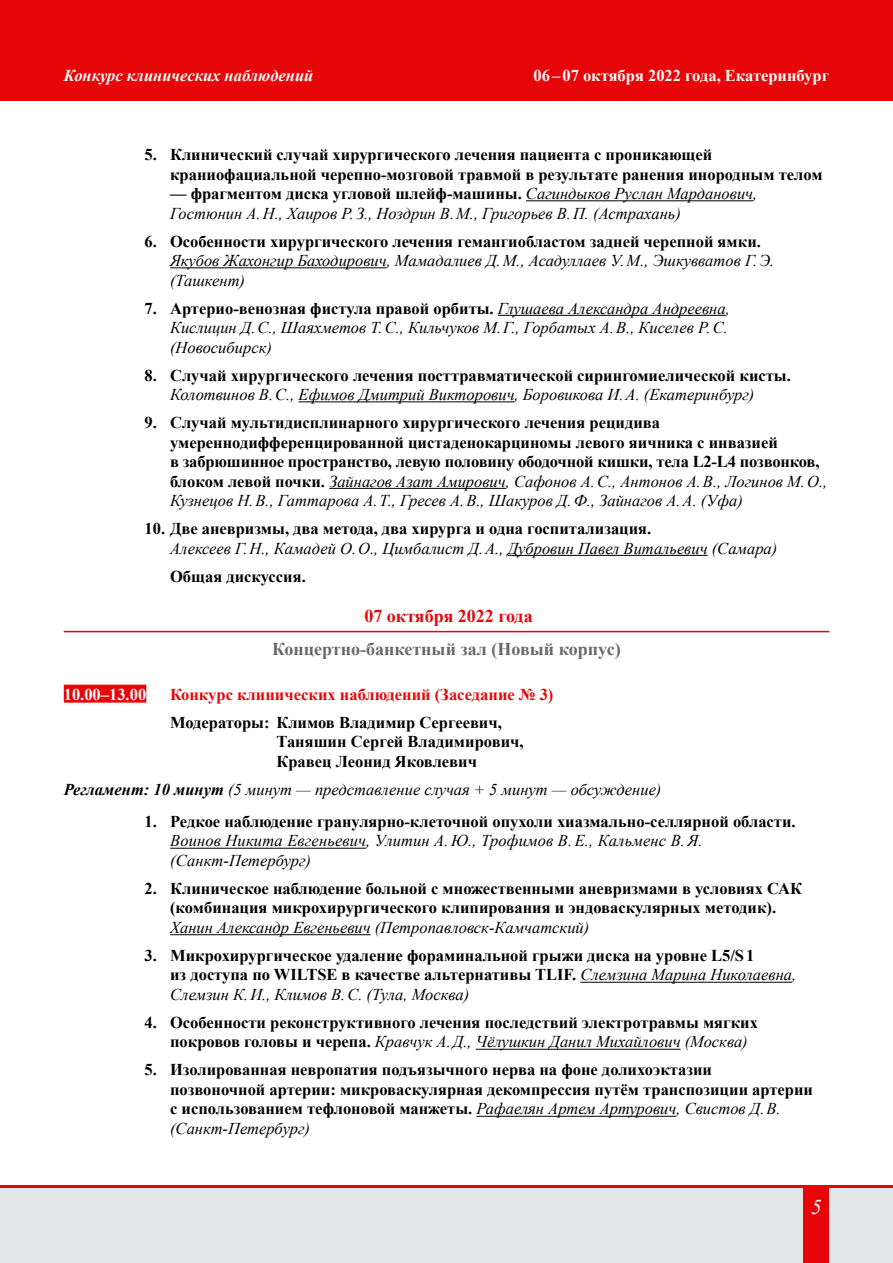
<style>
.page{position:relative;width:893px;height:1263px;background:#fff}
.page>*{position:absolute;margin:0;border:0;box-sizing:border-box;transform-origin:0 0}
.t1{font:italic 21px "Times New Roman";color:#fff}
.t2{font:700 18px "Times New Roman";color:#68676c}
.t3{font:700 18px "Times New Roman";color:#e60609}
.t4{font:700 16.5px/19.5px "Times New Roman";color:#000}
.t5{font:italic 16.5px/19.5px "Times New Roman";color:#000}
.t6{font:700 16.5px/28px "Times New Roman";color:#e60609}
.t7{font:700 16.5px "Times New Roman";color:#fff}
.t8{font:italic 700 16.5px "Times New Roman";color:#fff}
.s1{font-weight:700;font-style:normal}
.s2{font-weight:400;font-style:italic}
.s3{color:#fff}
.s4{color:#000}
.s5{font-weight:700}
</style>
<div class="page">
<div style="left:0;top:1185px;width:893px;height:78px;background:#e60609"></div>
<div style="left:0;top:0;width:893px;height:100px;background:#e60609"></div>
<div style="left:0;top:1188px;width:893px;height:75px;background:#e3e4e6"></div>
<div style="left:804px;top:1188px;width:25px;height:75px;background:#e60609"></div>
<hr style="left:526px;top:200px;width:227px;height:1px;background:#000">
<hr style="left:170px;top:267px;width:217px;height:1px;background:#000">
<hr style="left:498px;top:315px;width:228px;height:1px;background:#000">
<hr style="left:299px;top:401px;width:216px;height:1px;background:#000">
<hr style="left:329px;top:488px;width:177px;height:1px;background:#000">
<hr style="left:508px;top:555px;width:200px;height:1px;background:#000">
<hr style="left:64px;top:631px;width:765px;height:1px;background:#e60609">
<div style="left:64px;top:685px;width:82px;height:18px;background:#e60609"></div>
<hr style="left:170px;top:848px;width:196px;height:1px;background:#000">
<hr style="left:170px;top:934px;width:201px;height:1px;background:#000">
<hr style="left:580px;top:982px;width:212px;height:1px;background:#000">
<hr style="left:476px;top:1049px;width:204px;height:1px;background:#000">
<hr style="left:476px;top:1116px;width:200px;height:1px;background:#000">
<p class="t8" style="left:64px;top:64px;width:251px">Конкурс клинических наблюдений</p>
<p class="t7" style="left:534px;top:64px;width:297px">06 – 07 октября 2022 года, Екатеринбург</p>
<p class="t4" style="left:170px;top:144px;width:654px;text-indent:-26px">5. Клинический случай хирургического лечения пациента с проникающей краниофациальной черепно-мозговой травмой в результате ранения инородным телом</p>
<p class="t5" style="left:170px;top:183px;width:589px"><span class="s1">— фрагментом диска угловой шлейф-машины.</span> Сагиндыков Руслан Марданович,<br>Гостюнин А.Н., Хаиров Р. З., Ноздрин В.М., Григорьев В.П. (Астрахань)</p>
<p class="t4" style="left:145px;top:231px;width:618px">6. Особенности хирургического лечения гемангиобластом задней черепной ямки.</p>
<p class="t5" style="left:170px;top:250px;width:606px">Якубов Жахонгир Баходирович, Мамадалиев Д.М., Асадуллаев У.М., Эшкувватов Г.Э. (Ташкент)</p>
<p class="t5" style="left:170px;top:298px;width:561px;text-indent:-26px"><span class="s1">7. Артерио-венозная фистула правой орбиты.</span> Глушаева Александра Андреевна,<br>Кислицин Д.С., Шаяхметов Т.С., Кильчуков М.Г., Горбатых А.В., Киселев Р.С. (Новосибирск)</p>
<p class="t4" style="left:145px;top:365px;width:648px">8. Случай хирургического лечения посттравматической сирингомиелической кисты.</p>
<p class="t5" style="left:170px;top:384px;width:586px">Колотвинов В.С., Ефимов Дмитрий Викторович, Боровикова И.А. (Екатеринбург)</p>
<p class="t4" style="left:170px;top:412px;width:659px;text-indent:-26px">9. Случай мультидисплинарного хирургического лечения рецидива умереннодифференцированной цистаденокарциномы левого яичника с инвазией<br>в забрюшинное пространство, левую половину ободочной кишки, тела L2-L4 позвонков, блоком левой почки. <span class="s2">Зайнагов Азат Амирович, Сафонов А.С., Антонов А.В., Логинов М.О., Кузнецов Н.В., Гаттарова А.Т., Гресев А.В., Шакуров Д.Ф., Зайнагов А.А. (Уфа)</span></p>
<p class="t4" style="left:145px;top:518px;width:508px">10. Две аневризмы, два метода, два хирурга и одна госпитализация.</p>
<p class="t5" style="left:170px;top:538px;width:609px">Алексеев Г.Н., Камадей О.О., Цимбалист Д.А., Дубровин Павел Витальевич (Самара)</p>
<p class="t4" style="left:170px;top:566px;width:137px">Общая дискуссия.</p>
<p class="t3" style="left:364px;top:603px;width:170px">07 октября 2022 года</p>
<p class="t2" style="left:272px;top:636px;width:350px">Концертно-банкетный зал (Новый корпус)</p>
<p class="t6" style="left:170px;top:680px;width:385px;text-indent:-106px"><span class="s3">10.00–13.00</span> Конкурс клинических наблюдений (Заседание № 3)<br><span class="s4">Модераторы: Климов Владимир Сергеевич,</span></p>
<p class="t4" style="left:276px;top:731px;width:249px">Таняшин Сергей Владимирович,<br>Кравец Леонид Яковлевич</p>
<p class="t5" style="left:64px;top:779px;width:599px"><span class="s5">Регламент: 10 минут</span> (5 минут — представление случая + 5 минут — обсуждение)</p>
<p class="t4" style="left:145px;top:811px;width:653px">1. Редкое наблюдение гранулярно-клеточной опухоли хиазмально-селлярной области.</p>
<p class="t5" style="left:170px;top:831px;width:534px">Воинов Никита Евгеньевич, Улитин А.Ю., Трофимов В.Е., Кальменс В.Я. (Санкт-Петербург)</p>
<p class="t4" style="left:145px;top:878px;width:635px;text-align:right">2. Клиническое наблюдение больной с множественными аневризмами в условиях САК (комбинация микрохирургического клипирования и эндоваскулярных методик).</p>
<p class="t5" style="left:170px;top:917px;width:421px">Ханин Александр Евгеньевич (Петропавловск-Камчатский)</p>
<p class="t4" style="left:170px;top:945px;width:628px;text-indent:-26px">3. Микрохирургическое удаление фораминальной грыжи диска на уровне L5/S1<br>из доступа по WILTSE в качестве альтернативы TLIF. <span class="s2">Слемзина Марина Николаевна,<br>Слемзин К.И., Климов В.С. (Тула, Москва)</span></p>
<p class="t4" style="left:170px;top:1012px;width:589px;text-indent:-26px">4. Особенности реконструктивного лечения последствий электротравмы мягких покровов головы и черепа. <span class="s2">Кравчук А.Д., Чёлушкин Данил Михайлович (Москва)</span></p>
<p class="t4" style="left:170px;top:1060px;width:644px;text-indent:-26px">5. Изолированная невропатия подъязычного нерва на фоне долихоэктазии<br>позвоночной артерии: микроваскулярная декомпрессия путём транспозиции артерии с использованием тефлоновой манжеты. <span class="s2">Рафаелян Артем Артурович, Свистов Д.В. (Санкт-Петербург)</span></p>
<p class="t1" style="left:811px;top:1192px;width:12px">5</p>
</div>
